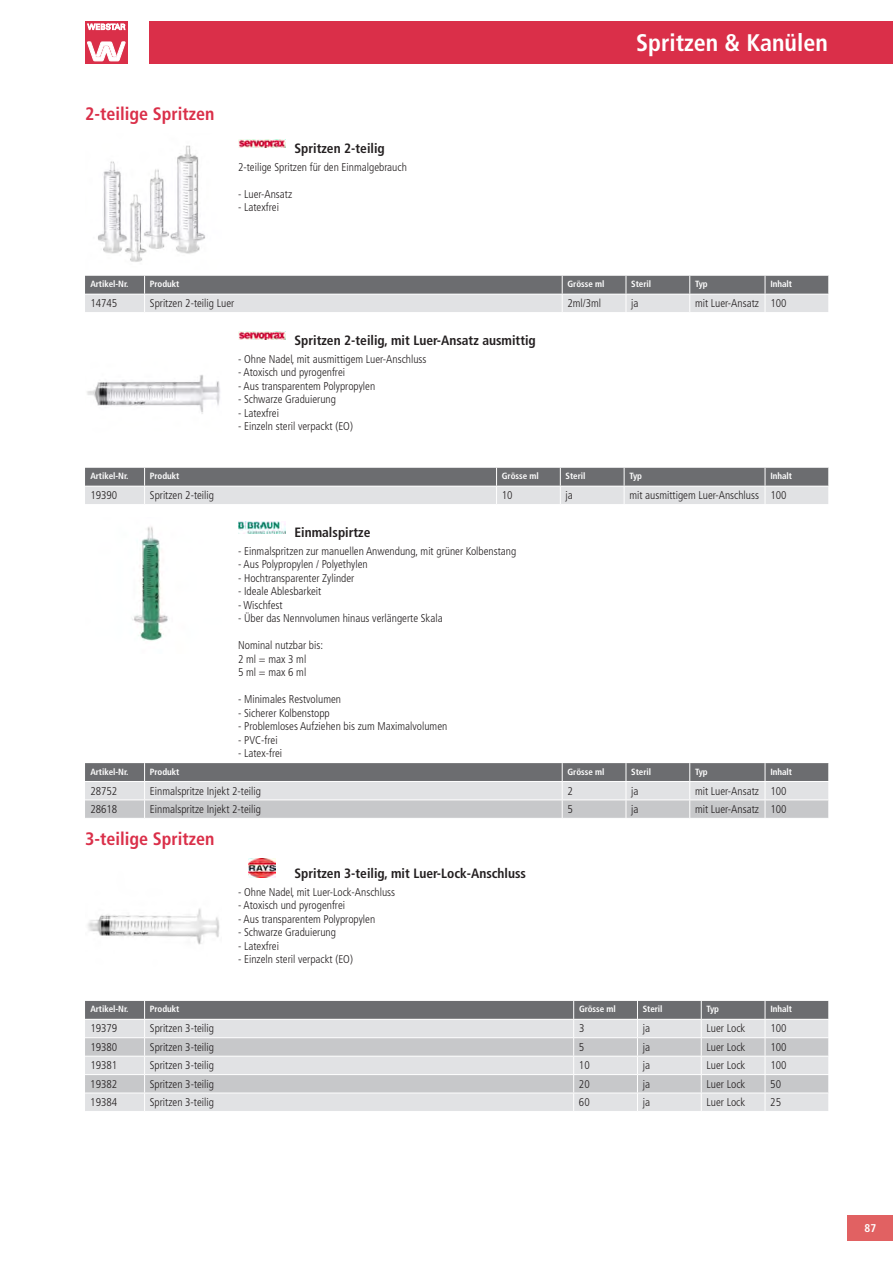
<style>
.page{position:relative;width:893px;height:1263px;background:#fff}
.page>*{position:absolute;margin:0;border:0;box-sizing:border-box;transform-origin:0 0}
.TI1{font:700 condensed 24px "Frutiger LT Pro";color:#fff}
.Arbeitssicherheit{font:700 condensed 18px "Frutiger LT Pro";color:#da2f49}
.Produktetitel{font:700 condensed 13.5px "Frutiger LT Pro";color:#231f20}
.Beschreibung{font:300 condensed 11.25px/13.5px "Frutiger LT Pro";color:#231f20}
.Grundtext{font:300 condensed 11.25px "Frutiger LT Pro";color:#231f20}
.t1{font:700 condensed 11.25px "Frutiger LT Pro";color:#fff}
.Tab_VE-PREIS{font:700 condensed 9px "Frutiger LT Pro";letter-spacing:-.005em;color:#fff}
</style>
<div class="page">
<div style="left:85px;top:21px;width:43px;height:43px;background:#da2f49"></div>
<svg style="left:87px;top:42px;width:39px;height:19px"></svg>
<svg style="left:88px;top:24px;width:37px;height:6px"></svg>
<div style="left:149px;top:21px;width:744px;height:43px;background:#da2f49"></div>
<div style="left:848px;top:1215px;width:45px;height:25px;background:#e16162"></div>
<img style="left:98px;top:145px;width:107px;height:117px">
<img style="left:238px;top:139px;width:48px;height:8px">
<svg style="left:85px;top:276px;width:744px;height:36px;background:#a8a9ac"></svg>
<hr style="left:765px;top:294px;width:64px;height:1px;background:#fff">
<img style="left:87px;top:375px;width:133px;height:39px">
<img style="left:238px;top:331px;width:48px;height:8px">
<svg style="left:85px;top:468px;width:744px;height:36px;background:#a8a9ab"></svg>
<hr style="left:765px;top:486px;width:64px;height:1px;background:#fff">
<img style="left:132px;top:526px;width:36px;height:115px">
<div style="left:238px;top:518px;width:48px;height:19px;background:linear-gradient(to right,#fff,#fff)"></div>
<img style="left:238px;top:521px;width:48px;height:12px">
<svg style="left:85px;top:763px;width:744px;height:55px;background:#b4b5b7"></svg>
<hr style="left:765px;top:799px;width:64px;height:1px;background:#fff">
<img style="left:87px;top:908px;width:133px;height:37px">
<img style="left:249px;top:859px;width:26px;height:19px">
<svg style="left:85px;top:1001px;width:744px;height:110px;background:#c8c8cb"></svg>
<hr style="left:765px;top:1093px;width:64px;height:1px;background:#fff">
<p class="Arbeitssicherheit" style="left:85px;top:103px;width:131px">2-teilige Spritzen</p>
<p class="Produktetitel" style="left:294px;top:140px;width:92px">Spritzen 2-teilig</p>
<p class="Beschreibung" style="left:238px;top:160px;width:170px">2-teilige Spritzen für den Einmalgebrauch</p>
<p class="Beschreibung" style="left:238px;top:187px;width:56px">- Luer-Ansatz</p>
<p class="Beschreibung" style="left:238px;top:201px;width:42px">- Latexfrei</p>
<p class="TI1" style="left:636px;top:28px;width:193px">Spritzen &amp; Kanülen</p>
<p class="Tab_VE-PREIS" style="left:90px;top:279px;width:40px">Artikel-Nr.</p>
<p class="Tab_VE-PREIS" style="left:150px;top:279px;width:31px">Produkt</p>
<p class="Tab_VE-PREIS" style="left:567px;top:279px;width:38px">Grösse ml</p>
<p class="Tab_VE-PREIS" style="left:631px;top:279px;width:21px">Steril</p>
<p class="Tab_VE-PREIS" style="left:695px;top:279px;width:14px">Typ</p>
<p class="Tab_VE-PREIS" style="left:770px;top:279px;width:23px">Inhalt</p>
<p class="Grundtext" style="left:90px;top:297px;width:28px">14745</p>
<p class="Grundtext" style="left:150px;top:297px;width:86px">Spritzen 2-teilig Luer</p>
<p class="Grundtext" style="left:567px;top:297px;width:35px">2ml/3ml</p>
<p class="Grundtext" style="left:631px;top:297px;width:9px">ja</p>
<p class="Grundtext" style="left:695px;top:297px;width:65px">mit Luer-Ansatz</p>
<p class="Grundtext" style="left:770px;top:297px;width:18px">100</p>
<p class="Produktetitel" style="left:294px;top:332px;width:243px">Spritzen 2-teilig, mit Luer-Ansatz ausmittig</p>
<p class="Beschreibung" style="left:238px;top:352px;width:190px">- Ohne Nadel, mit ausmittigem Luer-Anschluss</p>
<p class="Beschreibung" style="left:238px;top:366px;width:108px">- Atoxisch und pyrogenfrei</p>
<p class="Beschreibung" style="left:238px;top:379px;width:139px">- Aus transparentem Polypropylen</p>
<p class="Beschreibung" style="left:238px;top:393px;width:99px">- Schwarze Graduierung</p>
<p class="Beschreibung" style="left:238px;top:406px;width:42px">- Latexfrei</p>
<p class="Beschreibung" style="left:238px;top:420px;width:116px">- Einzeln steril verpackt (EO)</p>
<p class="Tab_VE-PREIS" style="left:90px;top:471px;width:40px">Artikel-Nr.</p>
<p class="Tab_VE-PREIS" style="left:150px;top:471px;width:31px">Produkt</p>
<p class="Tab_VE-PREIS" style="left:502px;top:471px;width:38px">Grösse ml</p>
<p class="Tab_VE-PREIS" style="left:566px;top:471px;width:21px">Steril</p>
<p class="Tab_VE-PREIS" style="left:629px;top:471px;width:14px">Typ</p>
<p class="Tab_VE-PREIS" style="left:770px;top:471px;width:23px">Inhalt</p>
<p class="Grundtext" style="left:90px;top:489px;width:28px">19390</p>
<p class="Grundtext" style="left:150px;top:489px;width:66px">Spritzen 2-teilig</p>
<p class="Grundtext" style="left:502px;top:489px;width:12px">10</p>
<p class="Grundtext" style="left:566px;top:489px;width:9px">ja</p>
<p class="Grundtext" style="left:629px;top:489px;width:131px">mit ausmittigem Luer-Anschluss</p>
<p class="Grundtext" style="left:770px;top:489px;width:18px">100</p>
<p class="Produktetitel" style="left:294px;top:524px;width:78px">Einmalspirtze</p>
<p class="Beschreibung" style="left:238px;top:544px;width:280px">- Einmalspritzen zur manuellen Anwendung, mit grüner Kolbenstang</p>
<p class="Beschreibung" style="left:238px;top:558px;width:131px">- Aus Polypropylen / Polyethylen</p>
<p class="Beschreibung" style="left:238px;top:571px;width:118px">- Hochtransparenter Zylinder</p>
<p class="Beschreibung" style="left:238px;top:585px;width:85px">- Ideale Ablesbarkeit</p>
<p class="Beschreibung" style="left:238px;top:598px;width:46px">- Wischfest</p>
<p class="Beschreibung" style="left:238px;top:612px;width:206px">- Über das Nennvolumen hinaus verlängerte Skala</p>
<p class="Beschreibung" style="left:238px;top:639px;width:87px">Nominal nutzbar bis:<br>2 ml = max 3 ml<br>5 ml = max 6 ml</p>
<p class="Beschreibung" style="left:238px;top:693px;width:104px">- Minimales Restvolumen</p>
<p class="Beschreibung" style="left:238px;top:706px;width:93px">- Sicherer Kolbenstopp</p>
<p class="Beschreibung" style="left:238px;top:720px;width:211px">- Problemloses Aufziehen bis zum Maximalvolumen</p>
<p class="Beschreibung" style="left:238px;top:733px;width:41px">- PVC-frei</p>
<p class="Beschreibung" style="left:238px;top:747px;width:46px">- Latex-frei</p>
<p class="Tab_VE-PREIS" style="left:90px;top:766px;width:40px">Artikel-Nr.</p>
<p class="Tab_VE-PREIS" style="left:150px;top:766px;width:31px">Produkt</p>
<p class="Tab_VE-PREIS" style="left:567px;top:766px;width:38px">Grösse ml</p>
<p class="Tab_VE-PREIS" style="left:631px;top:766px;width:21px">Steril</p>
<p class="Tab_VE-PREIS" style="left:695px;top:766px;width:14px">Typ</p>
<p class="Tab_VE-PREIS" style="left:770px;top:766px;width:23px">Inhalt</p>
<p class="Grundtext" style="left:90px;top:784px;width:28px">28752</p>
<p class="Grundtext" style="left:150px;top:784px;width:113px">Einmalspritze Injekt 2-teilig</p>
<p class="Grundtext" style="left:567px;top:784px;width:7px">2</p>
<p class="Grundtext" style="left:631px;top:784px;width:9px">ja</p>
<p class="Grundtext" style="left:695px;top:784px;width:65px">mit Luer-Ansatz</p>
<p class="Grundtext" style="left:770px;top:784px;width:18px">100</p>
<p class="Grundtext" style="left:90px;top:803px;width:28px">28618</p>
<p class="Grundtext" style="left:150px;top:803px;width:113px">Einmalspritze Injekt 2-teilig</p>
<p class="Grundtext" style="left:567px;top:803px;width:7px">5</p>
<p class="Grundtext" style="left:631px;top:803px;width:9px">ja</p>
<p class="Grundtext" style="left:695px;top:803px;width:65px">mit Luer-Ansatz</p>
<p class="Grundtext" style="left:770px;top:803px;width:18px">100</p>
<p class="Arbeitssicherheit" style="left:85px;top:828px;width:131px">3-teilige Spritzen</p>
<p class="Produktetitel" style="left:294px;top:865px;width:233px">Spritzen 3-teilig, mit Luer-Lock-Anschluss</p>
<p class="Beschreibung" style="left:238px;top:885px;width:159px">- Ohne Nadel, mit Luer-Lock-Anschluss</p>
<p class="Beschreibung" style="left:238px;top:899px;width:108px">- Atoxisch und pyrogenfrei</p>
<p class="Beschreibung" style="left:238px;top:912px;width:139px">- Aus transparentem Polypropylen</p>
<p class="Beschreibung" style="left:238px;top:926px;width:99px">- Schwarze Graduierung</p>
<p class="Beschreibung" style="left:238px;top:939px;width:42px">- Latexfrei</p>
<p class="Beschreibung" style="left:238px;top:953px;width:116px">- Einzeln steril verpackt (EO)</p>
<p class="Tab_VE-PREIS" style="left:90px;top:1004px;width:40px">Artikel-Nr.</p>
<p class="Tab_VE-PREIS" style="left:150px;top:1004px;width:31px">Produkt</p>
<p class="Tab_VE-PREIS" style="left:579px;top:1004px;width:38px">Grösse ml</p>
<p class="Tab_VE-PREIS" style="left:643px;top:1004px;width:21px">Steril</p>
<p class="Tab_VE-PREIS" style="left:707px;top:1004px;width:14px">Typ</p>
<p class="Tab_VE-PREIS" style="left:770px;top:1004px;width:23px">Inhalt</p>
<p class="Grundtext" style="left:90px;top:1022px;width:28px">19379</p>
<p class="Grundtext" style="left:150px;top:1022px;width:66px">Spritzen 3-teilig</p>
<p class="Grundtext" style="left:579px;top:1022px;width:7px">3</p>
<p class="Grundtext" style="left:643px;top:1022px;width:9px">ja</p>
<p class="Grundtext" style="left:707px;top:1022px;width:40px">Luer Lock</p>
<p class="Grundtext" style="left:770px;top:1022px;width:18px">100</p>
<p class="Grundtext" style="left:90px;top:1040px;width:28px">19380</p>
<p class="Grundtext" style="left:150px;top:1040px;width:66px">Spritzen 3-teilig</p>
<p class="Grundtext" style="left:579px;top:1040px;width:7px">5</p>
<p class="Grundtext" style="left:643px;top:1040px;width:9px">ja</p>
<p class="Grundtext" style="left:706px;top:1040px;width:40px">Luer Lock</p>
<p class="Grundtext" style="left:770px;top:1040px;width:18px">100</p>
<p class="Grundtext" style="left:90px;top:1059px;width:28px">19381</p>
<p class="Grundtext" style="left:150px;top:1059px;width:66px">Spritzen 3-teilig</p>
<p class="Grundtext" style="left:579px;top:1059px;width:12px">10</p>
<p class="Grundtext" style="left:643px;top:1059px;width:9px">ja</p>
<p class="Grundtext" style="left:706px;top:1059px;width:40px">Luer Lock</p>
<p class="Grundtext" style="left:770px;top:1059px;width:18px">100</p>
<p class="Grundtext" style="left:90px;top:1077px;width:28px">19382</p>
<p class="Grundtext" style="left:150px;top:1077px;width:66px">Spritzen 3-teilig</p>
<p class="Grundtext" style="left:579px;top:1077px;width:12px">20</p>
<p class="Grundtext" style="left:643px;top:1077px;width:9px">ja</p>
<p class="Grundtext" style="left:706px;top:1077px;width:40px">Luer Lock</p>
<p class="Grundtext" style="left:770px;top:1077px;width:12px">50</p>
<p class="Grundtext" style="left:90px;top:1096px;width:28px">19384</p>
<p class="Grundtext" style="left:150px;top:1096px;width:66px">Spritzen 3-teilig</p>
<p class="Grundtext" style="left:579px;top:1096px;width:12px">60</p>
<p class="Grundtext" style="left:643px;top:1096px;width:9px">ja</p>
<p class="Grundtext" style="left:706px;top:1096px;width:40px">Luer Lock</p>
<p class="Grundtext" style="left:770px;top:1096px;width:12px">25</p>
<p class="t1" style="left:864px;top:1221px;width:13px">87</p>
</div>
